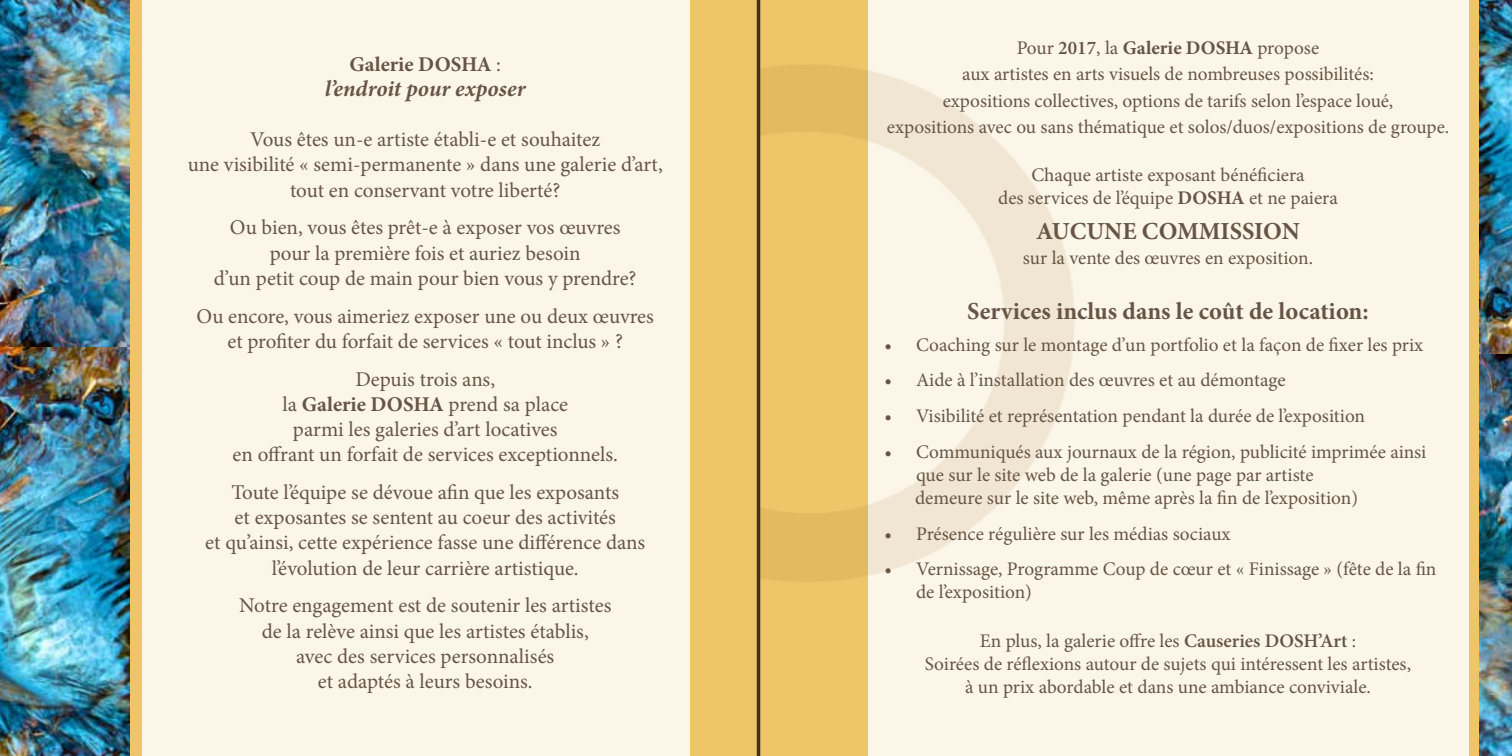
<style>
.page{position:relative;width:1512px;height:756px;background:#fff}
.page>*{position:absolute;margin:0;border:0;box-sizing:border-box;transform-origin:0 0}
.t1{font:700 24.5px "Minion Pro";color:#655548}
.t2{font:italic 700 22.75px "Minion Pro";color:#655548}
.t3{font:21px/25.2px "Minion Pro";color:#655548;text-align:center}
.t4{font:700 21px "Minion Pro";letter-spacing:.005em;color:#655548}
.t5{font:19.25px/23.1px "Minion Pro";color:#655548;text-align:center}
.s1{font-weight:400}
.s2{font-weight:700}
.s3{font-weight:600}
</style>
<div class="page">
<div style="left:0;top:0;width:756px;height:756px;background:#fcf6e8"></div>
<div style="left:764px;top:0;width:748px;height:756px;background:#fcf6e8"></div>
<div style="left:0;top:0;width:142px;height:756px;background:#eec569"></div>
<img style="left:0;top:0;width:130px;height:756px">
<div style="left:690px;top:0;width:69px;height:756px;background:#eec569"></div>
<div style="left:718px;top:0;width:150px;height:756px;background:#eec569"></div>
<img style="left:760px;top:18px;width:314px;height:616px">
<img style="left:1479px;top:0;width:33px;height:756px">
<hr style="left:757px;top:0;width:3px;height:756px;background:#402e22">
<p class="t4" style="left:349px;top:49px;width:153px">Galerie DOSHA <span class="s1">:</span></p>
<p class="t2" style="left:325px;top:72px;width:202px">l’endroit pour exposer</p>
<p class="t3" style="left:188px;top:127px;width:477px">Vous êtes un-e artiste établi-e et souhaitez<br>une visibilité « semi-permanente » dans une galerie d’art, tout en conservant votre liberté?</p>
<p class="t3" style="left:214px;top:215px;width:424px">Ou bien, vous êtes prêt-e à exposer vos œuvres pour la première fois et auriez besoin<br>d’un petit coup de main pour bien vous y prendre?</p>
<p class="t3" style="left:197px;top:303px;width:459px">Ou encore, vous aimeriez exposer une ou deux œuvres et profiter du forfait de services « tout inclus » ?</p>
<p class="t3" style="left:233px;top:366px;width:387px">Depuis trois ans,<br>la <span class="s2">Galerie DOSHA</span> prend sa place<br>parmi les galeries d’art locatives<br>en offrant un forfait de services exceptionnels.</p>
<p class="t3" style="left:205px;top:480px;width:441px">Toute l’équipe se dévoue afin que les exposants<br>et exposantes se sentent au coeur des activités<br>et qu’ainsi, cette expérience fasse une différence dans l’évolution de leur carrière artistique.</p>
<p class="t3" style="left:239px;top:593px;width:374px">Notre engagement est de soutenir les artistes de la relève ainsi que les artistes établis,<br>avec des services personnalisés<br>et adaptés à leurs besoins.</p>
<p class="t5" style="left:887px;top:35px;width:564px;line-height:26.2px">Pour <span class="s3">2017</span>, la <span class="s2">Galerie DOSHA</span> propose<br>aux artistes en arts visuels de nombreuses possibilités:<br>expositions collectives, options de tarifs selon l’espace loué,<br>expositions avec ou sans thématique et solos/duos/expositions de groupe.</p>
<p class="t5" style="left:998px;top:164px;width:341px">Chaque artiste exposant bénéficiera<br>des services de l’équipe <span class="s2">DOSHA</span> et ne paiera</p>
<p class="t1" style="left:1036px;top:214px;width:265px">AUCUNE COMMISSION</p>
<p class="t5" style="left:1023px;top:247px;width:292px">sur la vente des œuvres en exposition.</p>
<p class="t1" style="left:967px;top:294px;width:403px">Services inclus dans le coût de location:</p>
<p class="t5" style="left:885px;top:333px;width:540px">• Coaching sur le montage d’un portfolio et la façon de fixer les prix</p>
<p class="t5" style="left:885px;top:369px;width:402px">• Aide à l’installation des œuvres et au démontage</p>
<p class="t5" style="left:885px;top:404px;width:482px">• Visibilité et représentation pendant la durée de l’exposition</p>
<p class="t5" style="left:915px;top:440px;width:513px;text-align:left;text-indent:-31px">• Communiqués aux journaux de la région, publicité imprimée ainsi que sur le site web de la galerie (une page par artiste<br>demeure sur le site web, même après la fin de l’exposition)</p>
<p class="t5" style="left:885px;top:522px;width:348px">• Présence régulière sur les médias sociaux</p>
<p class="t5" style="left:916px;top:558px;width:522px;text-align:left;text-indent:-31px">• Vernissage, Programme Coup de cœur et « Finissage » (fête de la fin de l’exposition)</p>
<p class="t5" style="left:925px;top:629px;width:488px">En plus, la galerie offre les <span class="s3">Causeries DOSH’Art</span> :<br>Soirées de réflexions autour de sujets qui intéressent les artistes, à un prix abordable et dans une ambiance conviviale.</p>
</div>
